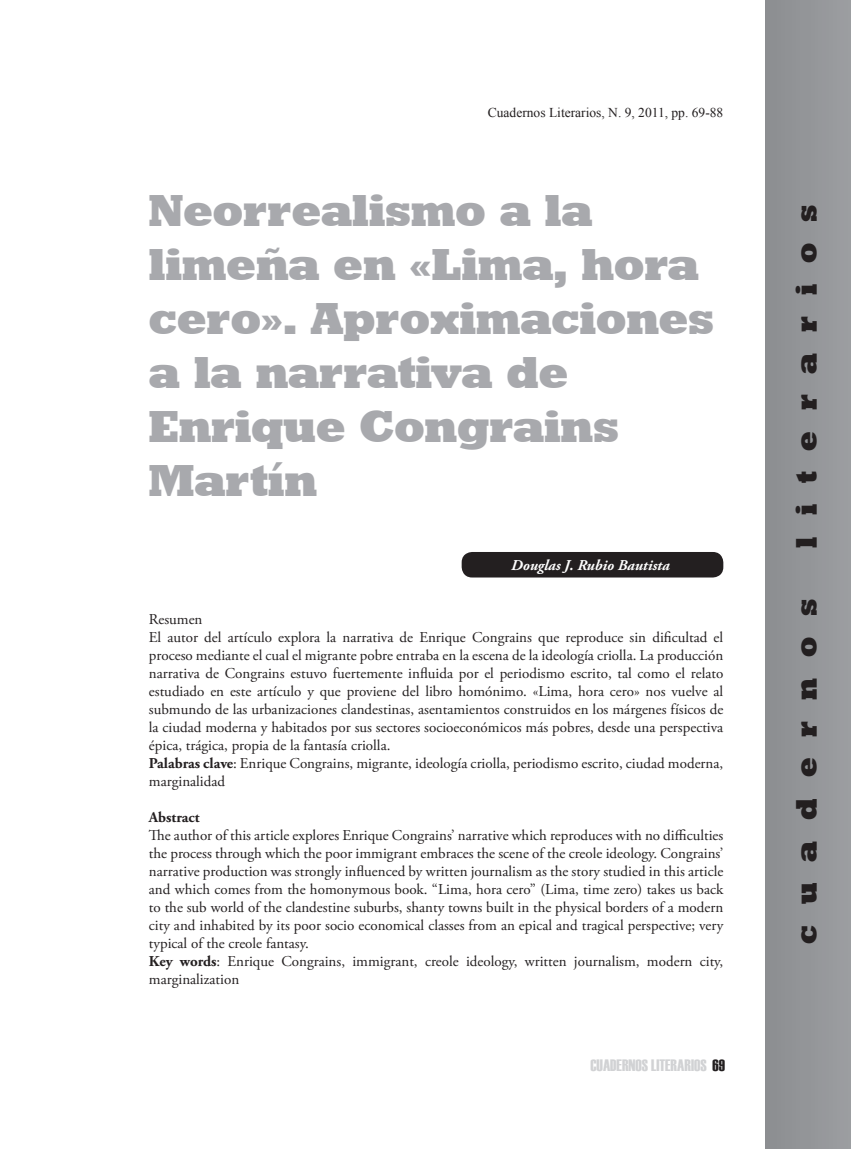
<style>
.page{position:relative;width:851px;height:1149px;background:#fff}
.page>*{position:absolute;margin:0;border:0;box-sizing:border-box;transform-origin:0 0}
.t1{font:45px/54px "Geometric Slab 712 BT Extra Bold A";color:#a8a9ad}
.t2{font:30px "Geometric Slab 712 BT Extra Bold A";letter-spacing:.7em;color:#231f20}
.t3{font:16.5px "Haettenschweiler";color:#d1d2d4}
.t4{font:15px/18px "Adobe Garamond Pro";color:#231f20}
.t5{font:italic 700 15px "Adobe Garamond Pro";color:#fff}
.t6{font:700 15px "Adobe Garamond Pro";color:#231f20}
.t7{font:13.5px "Times New Roman";color:#231f20}
.s1{font-weight:700}
.s2{color:#231f20}
</style>
<div class="page">
<div style="left:765px;top:0;width:85px;height:1148px;background:#939598"></div>
<div style="left:461px;top:552px;width:262px;height:25px;background:#231f20;border-radius:10px"></div>
<p class="t7" style="left:488px;top:103px;width:237px">Cuadernos Literarios, N. 9, 2011, pp. 69-88</p>
<h1 class="t1" style="left:149px;top:182px;width:566px">Neorrealismo a la limeña en «Lima, hora cero». Aproximaciones a la narrativa de<br>Enrique Congrains<br>Martín</h1>
<p class="t5" style="left:511px;top:557px;width:160px">Douglas J. Rubio Bautista</p>
<p class="t4" style="left:149px;top:610px;width:576px">Resumen<br>El autor del artículo explora la narrativa de Enrique Congrains que reproduce sin dificultad el proceso mediante el cual el migrante pobre entraba en la escena de la ideología criolla. La producción narrativa de Congrains estuvo fuertemente influida por el periodismo escrito, tal como el relato estudiado en este artículo y que proviene del libro homónimo. «Lima, hora cero» nos vuelve al submundo de las urbanizaciones clandestinas, asentamientos construidos en los márgenes físicos de la ciudad moderna y habitados por sus sectores socioeconómicos más pobres, desde una perspectiva épica, trágica, propia de la fantasía criolla.<br><span class="s1">Palabras clave</span>: Enrique Congrains, migrante, ideología criolla, periodismo escrito, ciudad moderna, marginalidad</p>
<p class="t6" style="left:149px;top:808px;width:52px">Abstract</p>
<p class="t4" style="left:149px;top:826px;width:576px">The author of this article explores Enrique Congrains’ narrative which reproduces with no difficulties the process through which the poor immigrant embraces the scene of the creole ideology. Congrains’ narrative production was strongly influenced by written journalism as the story studied in this article and which comes from the homonymous book. “Lima, hora cero” (Lima, time zero) takes us back to the sub world of the clandestine suburbs, shanty towns built in the physical borders of a modern city and inhabited by its poor socio economical classes from an epical and tragical perspective; very typical of the creole fantasy.<br><span class="s1">Key words</span>: Enrique Congrains, immigrant, creole ideology, written journalism, modern city, marginalization</p>
<p class="t3" style="left:590px;top:1055px;width:136px">CUADERNOS LITERARIOS <span class="s2">69</span></p>
<h2 class="t2" style="left:787px;top:547px;width:344px;rotate:-90deg">literarios</h2>
<h2 class="t2" style="left:787px;top:943px;width:346px;rotate:-90deg">cuadernos</h2>
</div>
